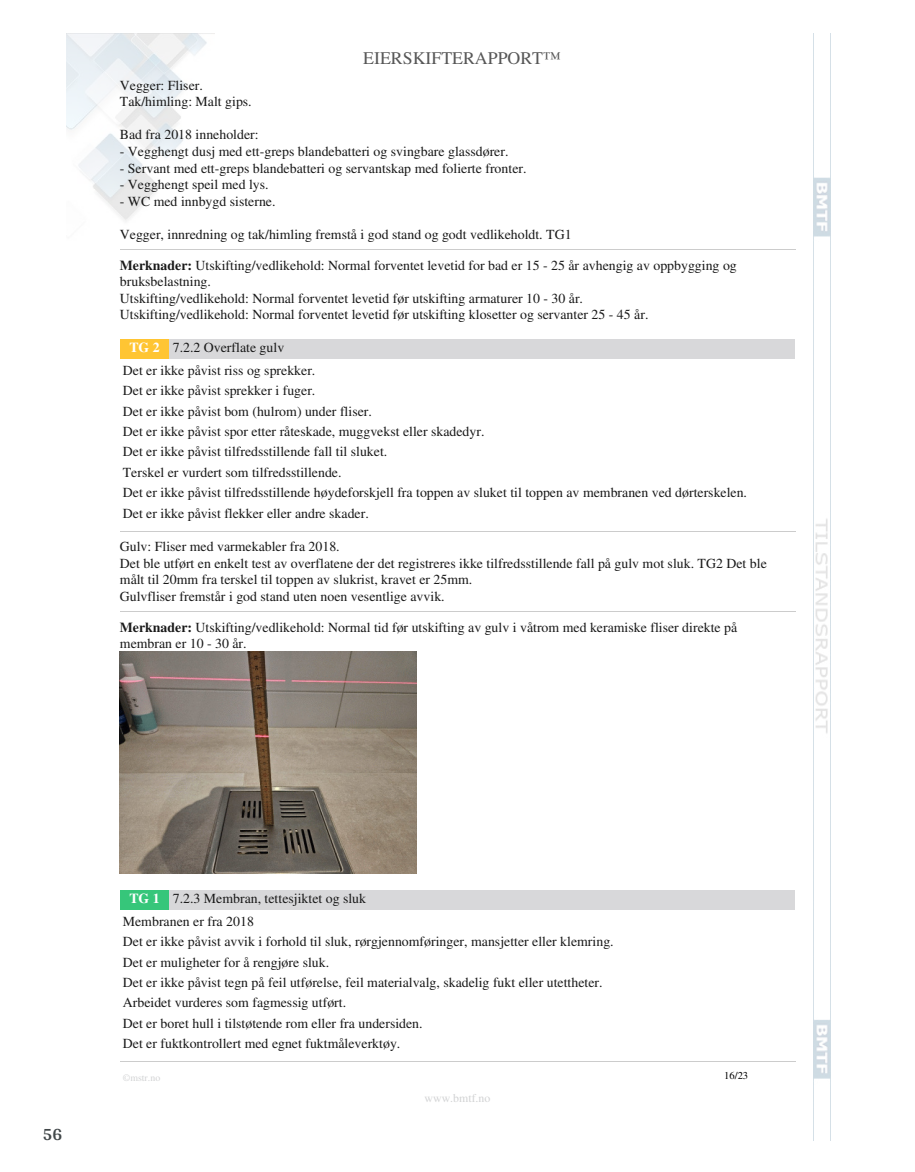
<style>
.page{position:relative;width:915px;height:1172px;background:#fff}
.page>*{position:absolute;margin:0;border:0;box-sizing:border-box;transform-origin:0 0}
.t1{font:700 18px "Arya";color:#414749}
.t2{font:17.85px "Times";color:#575757}
.t3{font:13.8px/20.4px "Times";color:#191919}
.t4{font:11.85px "Times";color:#d2d3d4}
.t5{font:10.5px "Times";color:#000}
.t6{font:9.9px "Times";color:#d2d3d4}
.s1{font-weight:700}
.s2{font-weight:700;color:#fff}
</style>
<div class="page">
<img style="left:66px;top:33px;width:149px;height:188px">
<img style="left:813px;top:33px;width:17px;height:1107px">
<hr style="left:120px;top:249px;width:674px;height:1px;background:#ccc">
<div style="left:120px;top:339px;width:49px;height:20px;background:#ffc533"></div>
<div style="left:169px;top:339px;width:625px;height:20px;background:#d8d8da"></div>
<hr style="left:120px;top:531px;width:674px;height:1px;background:#ccc">
<hr style="left:120px;top:611px;width:674px;height:1px;background:#ccc">
<img style="left:120px;top:652px;width:296px;height:222px">
<div style="left:120px;top:890px;width:49px;height:20px;background:#36c67a"></div>
<div style="left:169px;top:890px;width:625px;height:20px;background:#d8d8da"></div>
<hr style="left:120px;top:1061px;width:674px;height:1px;background:#ccc">
<p class="t2" style="left:363px;top:48px;width:199px">EIERSKIFTERAPPORT™</p>
<p class="t3" style="left:120px;top:76px;width:133px;line-height:16.6px">Vegger: Fliser.<br>Tak/himling: Malt gips.</p>
<p class="t3" style="left:120px;top:124px;width:140px">Bad fra 2018 inneholder:</p>
<p class="t3" style="left:120px;top:141px;width:390px">- Vegghengt dusj med ett-greps blandebatteri og svingbare glassdører.</p>
<p class="t3" style="left:120px;top:158px;width:408px">- Servant med ett-greps blandebatteri og servantskap med folierte fronter.</p>
<p class="t3" style="left:120px;top:174px;width:150px">- Vegghengt speil med lys.</p>
<p class="t3" style="left:120px;top:191px;width:157px">- WC med innbygd sisterne.</p>
<p class="t3" style="left:120px;top:224px;width:453px">Vegger, innredning og tak/himling fremstå i god stand og godt vedlikeholdt. TG1</p>
<p class="t3" style="left:120px;top:257px;width:618px;line-height:16.5px"><span class="s1">Merknader:</span> Utskifting/vedlikehold: Normal forventet levetid for bad er 15 - 25 år avhengig av oppbygging og bruksbelastning.<br>Utskifting/vedlikehold: Normal forventet levetid før utskifting armaturer 10 - 30 år.<br>Utskifting/vedlikehold: Normal forventet levetid før utskifting klosetter og servanter 25 - 45 år.</p>
<p class="t3" style="left:123px;top:336px;width:194px;line-height:22.4px;text-indent:7px"><span class="s2">TG 2</span> 7.2.2 Overflate gulv<br>Det er ikke påvist riss og sprekker.</p>
<p class="t3" style="left:123px;top:380px;width:625px">Det er ikke påvist sprekker i fuger.<br>Det er ikke påvist bom (hulrom) under fliser.<br>Det er ikke påvist spor etter råteskade, muggvekst eller skadedyr.<br>Det er ikke påvist tilfredsstillende fall til sluket.<br>Terskel er vurdert som tilfredsstillende.<br>Det er ikke påvist tilfredsstillende høydeforskjell fra toppen av sluket til toppen av membranen ved dørterskelen.<br>Det er ikke påvist flekker eller andre skader.</p>
<p class="t3" style="left:120px;top:538px;width:648px;line-height:16.5px">Gulv: Fliser med varmekabler fra 2018.<br>Det ble utført en enkelt test av overflatene der det registreres ikke tilfredsstillende fall på gulv mot sluk. TG2 Det ble målt til 20mm fra terskel til toppen av slukrist, kravet er 25mm.<br>Gulvfliser fremstår i god stand uten noen vesentlige avvik.</p>
<p class="t3" style="left:120px;top:618px;width:618px;line-height:16.5px"><span class="s1">Merknader:</span> Utskifting/vedlikehold: Normal tid før utskifting av gulv i våtrom med keramiske fliser direkte på membran er 10 - 30 år.</p>
<h1 class="t1" style="left:43px;top:1123px;width:21px">56</h1>
<p class="t3" style="left:123px;top:887px;width:245px;line-height:22.4px;text-indent:7px"><span class="s2">TG 1</span> 7.2.3 Membran, tettesjiktet og sluk<br>Membranen er fra 2018</p>
<p class="t3" style="left:123px;top:931px;width:492px">Det er ikke påvist avvik i forhold til sluk, rørgjennomføringer, mansjetter eller klemring.<br>Det er muligheter for å rengjøre sluk.<br>Det er ikke påvist tegn på feil utførelse, feil materialvalg, skadelig fukt eller utettheter.<br>Arbeidet vurderes som fagmessig utført.<br>Det er boret hull i tilstøtende rom eller fra undersiden.<br>Det er fuktkontrollert med egnet fuktmåleverktøy.</p>
<p class="t6" style="left:123px;top:1071px;width:39px">©mstr.no</p>
<p class="t4" style="left:424px;top:1091px;width:67px">www.bmtf.no</p>
<p class="t5" style="left:724px;top:1070px;width:25px">16/23</p>
</div>
